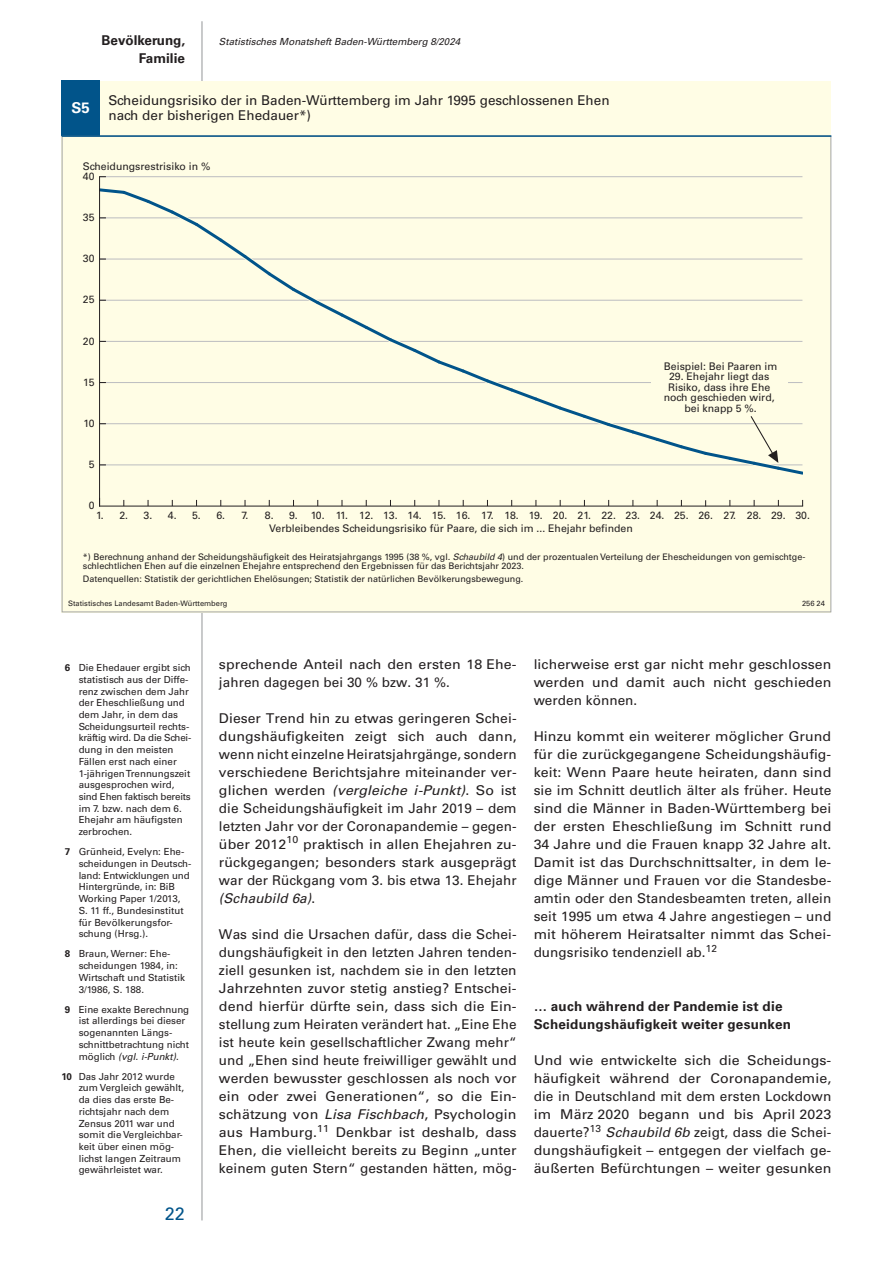
<style>
.page{position:relative;width:893px;height:1263px;background:#fff}
.page>*{position:absolute;margin:0;border:0;box-sizing:border-box;transform-origin:0 0}
.t1{font:18px "Univers";color:#01548a}
.t2{font:700 15px "Univers";color:#fff}
.Fließtext{font:13.5px/18px "Univers";letter-spacing:.005em;color:#231f20;text-align:justify}
.Fließtext-2{font:13.5px/18px "Univers";letter-spacing:.005em;color:#231f20;text-align:justify;scale:1.05 1}
.Fließtext-3{font:13.5px/18px "Univers";letter-spacing:.005em;color:#231f20;text-align:justify;scale:1.04 1}
.Kapitelzwischenübers{font:700 13.5px/18px "Univers";letter-spacing:.015em;color:#231f20}
.t3{font:10.5px/10.5px "Univers";color:#231f20}
.t4{font:9.75px/11.7px "Univers";color:#231f20}
.t5{font:italic 9.75px "Univers";color:#231f20}
.t6{font:9px/9px "Univers";color:#231f20}
.t7{font:7.5px "Univers";color:#231f20}
.s1{font-style:italic}
.s2{font-weight:700}
</style>
<div class="page">
<hr style="left:202px;top:21px;width:1px;height:1199px;background:#939598">
<div style="left:62px;top:81px;width:769px;height:531px;background:#fffde5"></div>
<div style="left:62px;top:81px;width:38px;height:55px;background:#01548a"></div>
<svg style="left:62px;top:137px;width:769px;height:475px"></svg>
<hr style="left:100px;top:176px;width:702px;height:1px;background:#bcbdc0">
<hr style="left:100px;top:506px;width:703px;height:1px;background:#231f20">
<hr style="left:99px;top:177px;width:1px;height:329px;background:#231f20">
<hr style="left:62px;top:135px;width:769px;height:2px;background:#01548a">
<svg style="left:100px;top:185px;width:702px;height:294px"></svg>
<p class="t2" style="left:72px;top:99px;width:20px">S5</p>
<p class="Kapitelzwischenübers" style="left:102px;top:31px;width:85px">Bevölkerung,</p>
<p class="t5" style="left:219px;top:35px;width:243px">Statistisches Monatsheft Baden-Württemberg 8/2024</p>
<p class="Kapitelzwischenübers" style="left:139px;top:49px;width:47px">Familie</p>
<p class="Fließtext" style="left:108px;top:94px;width:503px;line-height:14.2px">Scheidungsrisiko der in Baden-Württemberg im Jahr 1995 geschlossenen Ehen nach der bisherigen Ehedauer*)</p>
<p class="t3" style="left:83px;top:161px;width:129px">Scheidungsrestrisiko in %</p>
<p class="t3" style="left:83px;top:171px;width:13px">40</p>
<p class="t3" style="left:83px;top:212px;width:13px">35</p>
<p class="t3" style="left:83px;top:253px;width:13px">30</p>
<p class="t3" style="left:83px;top:294px;width:13px">25</p>
<p class="t3" style="left:83px;top:336px;width:13px">20</p>
<p class="t3" style="left:83px;top:377px;width:13px">15</p>
<p class="t3" style="left:83px;top:418px;width:13px">10</p>
<p class="t3" style="left:89px;top:459px;width:7px">5</p>
<p class="t3" style="left:664px;top:361px;width:115px">Beispiel: Bei Paaren im</p>
<p class="t3" style="left:664px;top:371px;width:112px;text-align:center">29. Ehejahr liegt das<br>Risiko, dass ihre Ehe noch geschieden wird, bei knapp 5 %.</p>
<p class="t3" style="left:89px;top:500px;width:7px">0</p>
<p class="t3" style="left:96px;top:510px;width:34px">1. 2.</p>
<p class="t3" style="left:144px;top:510px;width:35px">3. 4.</p>
<p class="t3" style="left:192px;top:510px;width:35px">5. 6.</p>
<p class="t3" style="left:242px;top:510px;width:34px">7. 8.</p>
<p class="t3" style="left:269px;top:508px;width:542px;line-height:13.4px;text-indent:20px">9. 10. 11. 12. 13. 14. 15. 16. 17. 18. 19. 20. 21. 22. 23. 24. 25. 26. 27. 28. 29. 30.<br>Verbleibendes Scheidungsrisiko für Paare, die sich im ... Ehejahr befinden</p>
<p class="t6" style="left:83px;top:552px;width:724px">*) Berechnung anhand der Scheidungshäufigkeit des Heiratsjahrgangs 1995 (38 %, vgl<span class="s1">. Schaubild 4</span>) und der prozentualen Verteilung der Ehescheidungen von gemischtge&shy;schlechtlichen Ehen auf die einzelnen Ehejahre entsprechend den Ergebnissen für das Berichtsjahr 2023.</p>
<p class="t6" style="left:83px;top:574px;width:442px">Datenquellen: Statistik der gerichtlichen Ehelösungen; Statistik der natürlichen Bevölkerungsbewegung.</p>
<p class="t7" style="left:68px;top:599px;width:161px">Statistisches Landesamt Baden-Württemberg</p>
<p class="t7" style="left:802px;top:599px;width:24px">256 24</p>
<p class="t4" style="left:79px;top:662px;width:114px;text-indent:-14px"><span class="s2">6</span> Die Ehedauer ergibt sich statistisch aus der Diffe&shy;renz zwischen dem Jahr der Eheschließung und dem Jahr, in dem das<br>Scheidungsurteil rechts&shy;kräftig wird. Da die Schei&shy;dung in den meisten<br>Fällen erst nach einer<br>1-jährigen Trennungszeit ausgesprochen wird, sind Ehen faktisch bereits im 7. bzw. nach dem 6.<br>Ehejahr am häufigsten zerbrochen.</p>
<p class="t4" style="left:79px;top:846px;width:114px;text-indent:-14px"><span class="s2">7</span> Grünheid, Evelyn: Ehe&shy;scheidungen in Deutsch&shy;land: Entwicklungen und<br>Hintergründe, in: BiB<br>Working Paper 1/2013,<br>S. 11 ff., Bundesinstitut für Bevölkerungsfor&shy;schung (Hrsg.).</p>
<p class="t4" style="left:79px;top:948px;width:108px;text-indent:-14px"><span class="s2">8</span> Braun, Werner: Ehe&shy;scheidungen 1984, in:<br>Wirtschaft und Statistik<br>3/1986, S. 188.</p>
<p class="t4" style="left:79px;top:1003px;width:112px;text-indent:-14px"><span class="s2">9</span> Eine exakte Berechnung ist allerdings bei dieser sogenannten Längs&shy;schnittbetrachtung nicht möglich <span class="s1">(vgl. i-Punkt)</span>.</p>
<p class="t4" style="left:79px;top:1070px;width:107px;text-indent:-17px"><span class="s2">10</span> Das Jahr 2012 wurde zum Vergleich gewählt, da dies das erste Be&shy;richtsjahr nach dem<br>Zensus 2011 war und somit die Vergleichbar&shy;keit über einen mög&shy;lichst langen Zeitraum gewährleistet war.</p>
<h1 class="t1" style="left:165px;top:1203px;width:22px">22</h1>
<p class="Fließtext-2" style="left:219px;top:655px;width:285px">sprechende Anteil nach den ersten 18 Ehe&shy;jahren dagegen bei 30 % bzw. 31 %.</p>
<p class="Fließtext" style="left:219px;top:709px;width:299px">Dieser Trend hin zu etwas geringeren Schei&shy;dungshäufigkeiten zeigt sich auch dann, wenn nicht einzelne Heiratsjahrgänge, sondern verschiedene Berichtsjahre miteinander ver&shy;glichen werden <span class="s1">(vergleiche i-Punkt)</span>. So ist die Scheidungshäufigkeit im Jahr 2019 – dem letzten Jahr vor der Coronapandemie – gegen&shy;über 2012<sup>10</sup> praktisch in allen Ehejahren zu‑ rückgegangen; besonders stark ausgeprägt war der Rückgang vom 3. bis etwa 13. Ehejahr <span class="s1">(Schaubild 6a)</span>.</p>
<p class="Fließtext" style="left:219px;top:925px;width:299px">Was sind die Ursachen dafür, dass die Schei&shy;dungshäufigkeit in den letzten Jahren tenden&shy;ziell gesunken ist, nachdem sie in den letzten Jahrzehnten zuvor stetig anstieg? Entschei&shy;dend hierfür dürfte sein, dass sich die Ein&shy;stellung zum Heiraten verändert hat. „Eine Ehe ist heute kein gesellschaftlicher Zwang mehr“ und „Ehen sind heute freiwilliger gewählt und werden bewusster geschlossen als noch vor ein oder zwei Generationen“, so die Ein&shy;schätzung von <span class="s1">Lisa Fischbach</span>, Psychologin aus Hamburg.<sup>11</sup> Denkbar ist deshalb, dass Ehen, die vielleicht bereits zu Beginn „unter keinem guten Stern“ gestanden hätten, mög-</p>
<p class="Fließtext-3" style="left:534px;top:655px;width:288px">licherweise erst gar nicht mehr geschlossen werden und damit auch nicht geschieden werden können.</p>
<p class="Fließtext-2" style="left:534px;top:727px;width:285px">Hinzu kommt ein weiterer möglicher Grund für die zurückgegangene Scheidungshäufig&shy;keit: Wenn Paare heute heiraten, dann sind sie im Schnitt deutlich älter als früher. Heute sind die Männer in Baden-Württemberg bei der ersten Eheschließung im Schnitt rund 34 Jahre und die Frauen knapp 32 Jahre alt.<br>Damit ist das Durchschnittsalter, in dem le‑ dige Männer und Frauen vor die Standesbe‑ amtin oder den Standesbeamten treten, allein seit 1995 um etwa 4 Jahre angestiegen – und mit höherem Heiratsalter nimmt das Schei‑ dungsrisiko tendenziell ab.<sup>12</sup></p>
<p class="Kapitelzwischenübers" style="left:534px;top:997px;width:259px">… auch während der Pandemie ist die<br>Scheidungshäufigkeit weiter gesunken</p>
<p class="Fließtext-2" style="left:534px;top:1051px;width:285px">Und wie entwickelte sich die Scheidungs&shy;häufigkeit während der Coronapandemie, die in Deutschland mit dem ersten Lockdown im März 2020 begann und bis April 2023 dauerte?<sup>13</sup> <span class="s1">Schaubild 6b</span> zeigt, dass die Schei&shy;dungshäufigkeit – entgegen der vielfach ge&shy;äußerten Befürchtungen – weiter gesunken</p>
</div>
